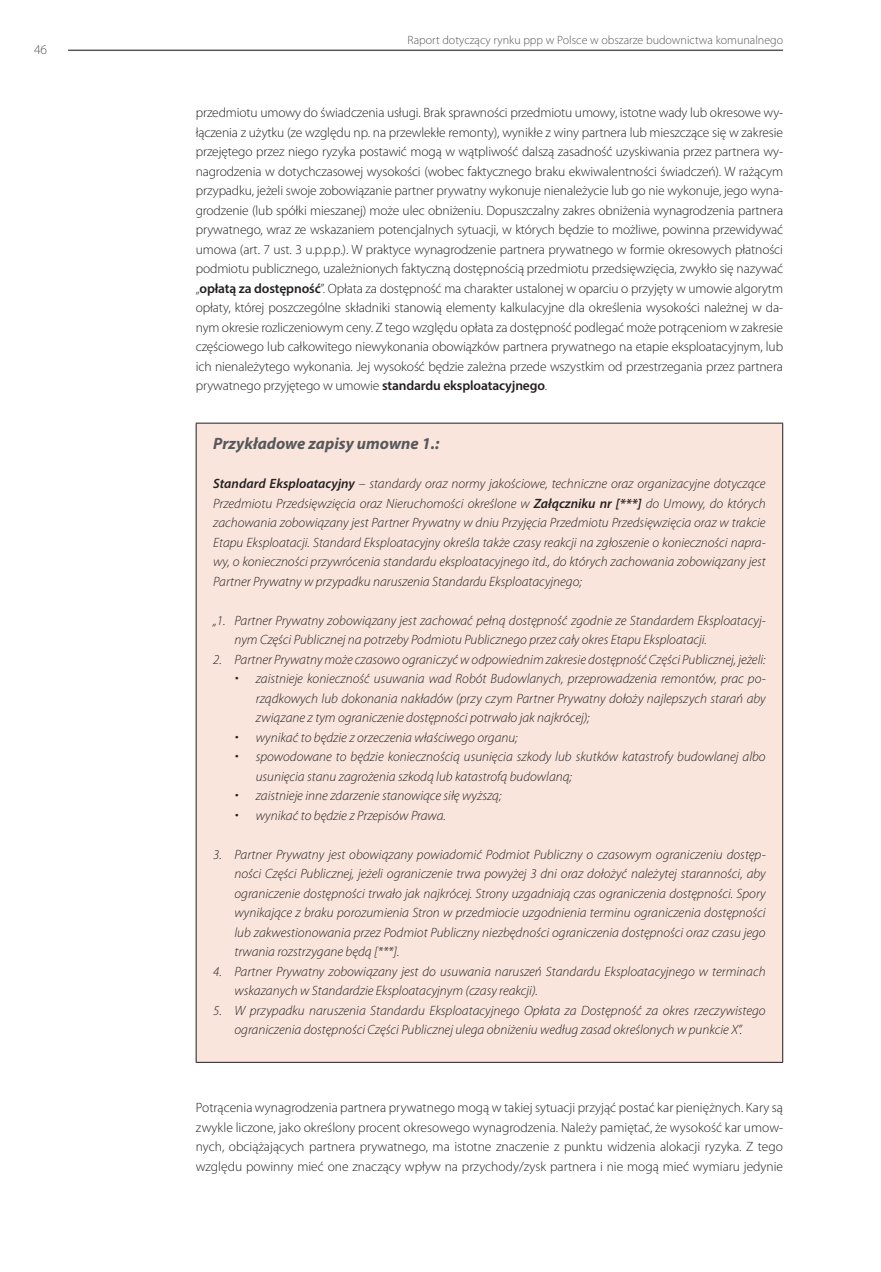
<style>
.page{position:relative;width:881px;height:1272px;background:#fff}
.page>*{position:absolute;margin:0;border:0;box-sizing:border-box;transform-origin:0 0}
.srodtytul2{font:italic 700 16.5px "Myriad Pro";color:#57585a}
.text{font:300 13.5px/19.5px "Myriad Pro";color:#231f20;text-align:justify}
.wyl_puste{font:italic 300 13.5px/19.5px "Myriad Pro";color:#231f20}
.text-2{font:italic 300 13.5px/19.5px "Myriad Pro";color:#231f20;text-align:justify}
.t1{font:300 13.5px "Myriad Pro";color:#57585a}
.t2{font:300 12px "Myriad Pro";color:#57585a}
.s1{font-weight:600}
</style>
<div class="page">
<hr style="left:68px;top:50px;width:714px;height:1px;background:#57585a">
<div style="left:196px;top:423px;width:586px;height:639px;background:#f9e5dc"></div>
<hr style="left:196px;top:423px;width:586px;height:1px;background:#231f20">
<hr style="left:196px;top:423px;width:1px;height:638px;background:#231f20">
<hr style="left:782px;top:423px;width:1px;height:638px;background:#231f20">
<hr style="left:196px;top:1061px;width:586px;height:1px;background:#231f20">
<p class="t1" style="left:34px;top:41px;width:15px">46</p>
<p class="t2" style="left:407px;top:33px;width:377px">Raport dotyczący rynku ppp w Polsce w obszarze budownictwa komunalnego</p>
<p class="text" style="left:196px;top:103px;width:588px">przedmiotu umowy do świadczenia usługi. Brak sprawności przedmiotu umowy, istotne wady lub okresowe wy&shy;łączenia z użytku (ze względu np. na przewlekłe remonty), wynikłe z winy partnera lub mieszczące się w zakresie przejętego przez niego ryzyka postawić mogą w wątpliwość dalszą zasadność uzyskiwania przez partnera wy&shy;nagrodzenia w dotychczasowej wysokości (wobec faktycznego braku ekwiwalentności świadczeń). W rażącym przypadku, jeżeli swoje zobowiązanie partner prywatny wykonuje nienależycie lub go nie wykonuje, jego wyna&shy;grodzenie (lub spółki mieszanej) może ulec obniżeniu. Dopuszczalny zakres obniżenia wynagrodzenia partnera prywatnego, wraz ze wskazaniem potencjalnych sytuacji, w których będzie to możliwe, powinna przewidywać umowa (art. 7 ust. 3 u.p.p.p.). W praktyce wynagrodzenie partnera prywatnego w formie okresowych płatności podmiotu publicznego, uzależnionych faktyczną dostępnością przedmiotu przedsięwzięcia, zwykło się nazywać „<span class="s1">opłatą za dostępność</span>”. Opłata za dostępność ma charakter ustalonej w oparciu o przyjęty w umowie algorytm opłaty, której poszczególne składniki stanowią elementy kalkulacyjne dla określenia wysokości należnej w da&shy;nym okresie rozliczeniowym ceny. Z tego względu opłata za dostępność podlegać może potrąceniom w zakresie częściowego lub całkowitego niewykonania obowiązków partnera prywatnego na etapie eksploatacyjnym, lub ich nienależytego wykonania. Jej wysokość będzie zależna przede wszystkim od przestrzegania przez partnera prywatnego przyjętego w umowie <span class="s1">standardu eksploatacyjnego</span>.</p>
<p class="srodtytul2" style="left:213px;top:433px;width:227px">Przykładowe zapisy umowne 1.:</p>
<p class="text-2" style="left:213px;top:473px;width:554px"><span class="s1">Standard Eksploatacyjny</span> – standardy oraz normy jakościowe, techniczne oraz organizacyjne dotyczące Przedmiotu Przedsięwzięcia oraz Nieruchomości określone w <span class="s1">Załączniku nr [***]</span> do Umowy, do których zachowania zobowiązany jest Partner Prywatny w dniu Przyjęcia Przedmiotu Przedsięwzięcia oraz w trakcie Etapu Eksploatacji. Standard Eksploatacyjny określa także czasy reakcji na zgłoszenie o konieczności napra&shy;wy, o konieczności przywrócenia standardu eksploatacyjnego itd., do których zachowania zobowiązany jest Partner Prywatny w przypadku naruszenia Standardu Eksploatacyjnego;</p>
<p class="wyl_puste" style="left:234px;top:610px;width:532px;text-indent:-21px">„1. Partner Prywatny zobowiązany jest zachować pełną dostępność zgodnie ze Standardem Eksploatacyj&shy;nym Części Publicznej na potrzeby Podmiotu Publicznego przez cały okres Etapu Eksploatacji.</p>
<p class="wyl_puste" style="left:213px;top:649px;width:553px">2. Partner Prywatny może czasowo ograniczyć w odpowiednim zakresie dostępność Części Publicznej, jeżeli:</p>
<p class="text-2" style="left:255px;top:668px;width:511px">zaistnieje konieczność usuwania wad Robót Budowlanych, przeprowadzenia remontów, prac po&shy;rządkowych lub dokonania nakładów (przy czym Partner Prywatny dołoży najlepszych starań aby związane z tym ograniczenie dostępności potrwało jak najkrócej);</p>
<p class="text-2" style="left:255px;top:727px;width:263px">wynikać to będzie z orzeczenia właściwego organu;</p>
<p class="text-2" style="left:255px;top:746px;width:511px">spowodowane to będzie koniecznością usunięcia szkody lub skutków katastrofy budowlanej albo usunięcia stanu zagrożenia szkodą lub katastrofą budowlaną;</p>
<p class="text-2" style="left:255px;top:785px;width:247px">zaistnieje inne zdarzenie stanowiące siłę wyższą;</p>
<p class="text-2" style="left:255px;top:805px;width:192px">wynikać to będzie z Przepisów Prawa.</p>
<p class="wyl_puste" style="left:234px;top:844px;width:532px;text-align:justify;text-indent:-21px">3. Partner Prywatny jest obowiązany powiadomić Podmiot Publiczny o czasowym ograniczeniu dostęp&shy;ności Części Publicznej, jeżeli ograniczenie trwa powyżej 3 dni oraz dołożyć należytej staranności, aby ograniczenie dostępności trwało jak najkrócej. Strony uzgadniają czas ograniczenia dostępności. Spory wynikające z braku porozumienia Stron w przedmiocie uzgodnienia terminu ograniczenia dostępności lub zakwestionowania przez Podmiot Publiczny niezbędności ograniczenia dostępności oraz czasu jego trwania rozstrzygane będą [***].</p>
<p class="wyl_puste" style="left:234px;top:961px;width:532px;text-indent:-21px">4. Partner Prywatny zobowiązany jest do usuwania naruszeń Standardu Eksploatacyjnego w terminach wskazanych w Standardzie Eksploatacyjnym (czasy reakcji).</p>
<p class="wyl_puste" style="left:213px;top:1000px;width:553px;text-align:center">5. W przypadku naruszenia Standardu Eksploatacyjnego Opłata za Dostępność za okres rzeczywistego ograniczenia dostępności Części Publicznej ulega obniżeniu według zasad określonych w punkcie X”.</p>
<p class="text" style="left:196px;top:1097px;width:588px">Potrącenia wynagrodzenia partnera prywatnego mogą w takiej sytuacji przyjąć postać kar pieniężnych. Kary są zwykle liczone, jako określony procent okresowego wynagrodzenia. Należy pamiętać, że wysokość kar umow&shy;nych, obciążających partnera prywatnego, ma istotne znaczenie z punktu widzenia alokacji ryzyka. Z tego względu powinny mieć one znaczący wpływ na przychody/zysk partnera i nie mogą mieć wymiaru jedynie</p>
</div>
